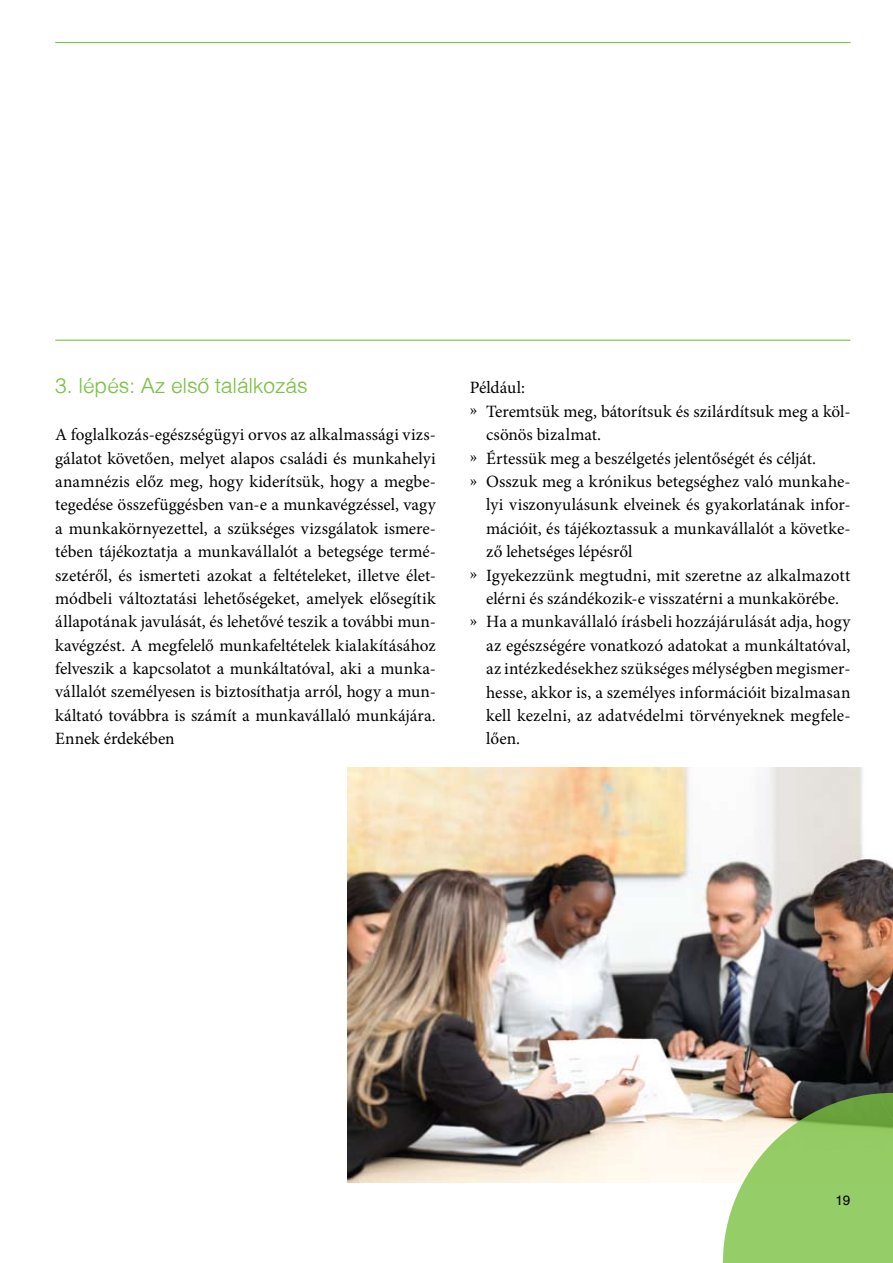
<style>
.page{position:relative;width:893px;height:1263px;background:#fff}
.page>*{position:absolute;margin:0;border:0;box-sizing:border-box;transform-origin:0 0}
.t1{font:300 21px "Helvetica";color:#7bc143}
.t2{font:17.25px/23.4px "Minion Pro";color:#000;text-align:justify}
.t3{font:13.5px "Helvetica TTF";color:#000}
</style>
<div class="page">
<hr style="left:55px;top:42px;width:795px;height:1px;background:#7bc143">
<hr style="left:55px;top:340px;width:795px;height:1px;background:#7bc143">
<img style="left:347px;top:767px;width:546px;height:415px">
<svg style="left:723px;top:1093px;width:170px;height:170px;background:#9dc573"></svg>
<p class="t1" style="left:55px;top:372px;width:254px">3. lépés: Az elsõ találkozás</p>
<p class="t2" style="left:55px;top:423px;width:382px">A foglalkozás-egészségügyi orvos az alkalmassági vizs&shy;gálatot követően, melyet alapos családi és munkahelyi anamnézis előz meg, hogy kiderítsük, hogy a megbe&shy;tegedése összefüggésben van-e a munkavégzéssel, vagy a munkakörnyezettel, a szükséges vizsgálatok ismere&shy;tében tájékoztatja a munkavállalót a betegsége termé&shy;szetéről, és ismerteti azokat a feltételeket, illetve élet&shy;módbeli változtatási lehetőségeket, amelyek elősegítik állapotának javulását, és lehetővé teszik a további mun&shy;kavégzést. A megfelelő munkafeltételek kialakításához felveszik a kapcsolatot a munkáltatóval, aki a munka&shy;vállalót személyesen is biztosíthatja arról, hogy a mun&shy;káltató továbbra is számít a munkavállaló munkájára.<br>Ennek érdekében</p>
<p class="t2" style="left:470px;top:376px;width:57px">Például:</p>
<p class="t2" style="left:470px;top:400px;width:382px">» Teremtsük meg, bátorítsuk és szilárdítsuk meg a köl-</p>
<p class="t2" style="left:486px;top:423px;width:116px">csönös bizalmat.</p>
<p class="t2" style="left:470px;top:446px;width:348px">» Értessük meg a beszélgetés jelentőségét és célját.</p>
<p class="t2" style="left:470px;top:470px;width:382px">» Osszuk meg a krónikus betegséghez való munkahe-</p>
<p class="t2" style="left:486px;top:493px;width:366px">lyi viszonyulásunk elveinek és gyakorlatának infor-</p>
<p class="t2" style="left:486px;top:517px;width:366px">mációit, és tájékoztassuk a munkavállalót a követke-</p>
<p class="t2" style="left:486px;top:540px;width:148px">ző lehetséges lépésről</p>
<p class="t2" style="left:470px;top:563px;width:382px">» Igyekezzünk megtudni, mit szeretne az alkalmazott</p>
<p class="t2" style="left:486px;top:587px;width:354px">elérni és szándékozik-e visszatérni a munkakörébe.</p>
<p class="t2" style="left:470px;top:610px;width:382px">» Ha a munkavállaló írásbeli hozzájárulását adja, hogy</p>
<p class="t2" style="left:486px;top:634px;width:366px">az egészségére vonatkozó adatokat a munkáltatóval,</p>
<p class="t2" style="left:486px;top:657px;width:364px">az intézkedésekhez szükséges mélységben megismer-</p>
<p class="t2" style="left:486px;top:680px;width:366px">hesse, akkor is, a személyes információit bizalmasan</p>
<p class="t2" style="left:486px;top:704px;width:366px">kell kezelni, az adatvédelmi törvényeknek megfele-</p>
<p class="t2" style="left:486px;top:727px;width:36px">lően.</p>
<p class="t3" style="left:835px;top:1192px;width:17px">19</p>
</div>
